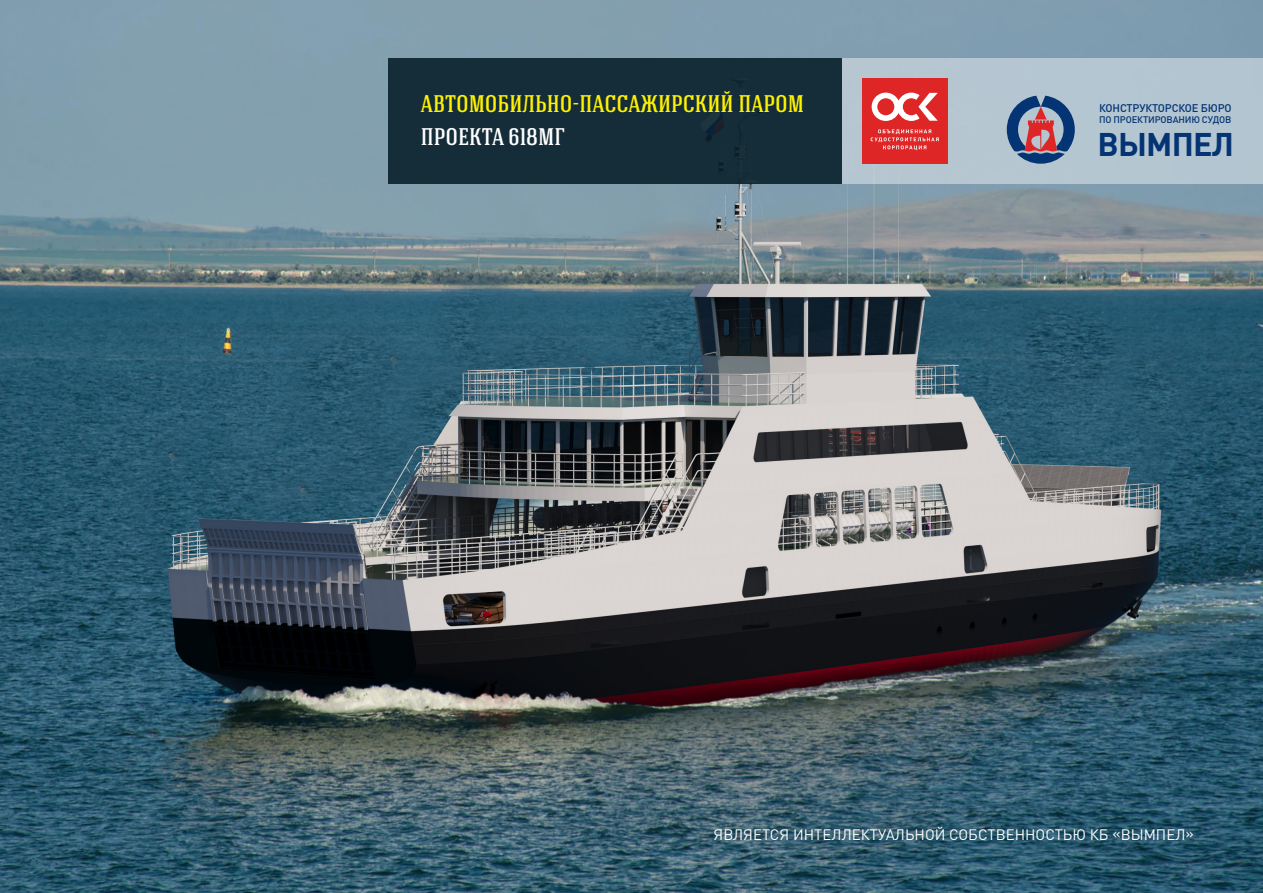
<style>
.page{position:relative;width:1263px;height:893px;background:#fff}
.page>*{position:absolute;margin:0;border:0;box-sizing:border-box;transform-origin:0 0}
.t1{font:700 32.4px "DIN Pro";letter-spacing:-.025em;color:#053474}
.t2{font:500 24px "Hagin Caps";color:#fff101}
.t3{font:500 24px "Hagin Caps";color:#fff}
.t4{font:15px "DIN Pro";color:#fff}
.t5{font:500 10.95px "DIN Pro";letter-spacing:-.015em;color:#053474}
.t6{font:500 9.45px "DIN Pro";letter-spacing:-.015em;color:#053474}
</style>
<div class="page">
<img style="left:0;top:0;width:1263px;height:893px">
<div style="left:842px;top:58px;width:421px;height:126px;background:#b4c6d1"></div>
<div style="left:388px;top:58px;width:454px;height:126px;background:#142d38"></div>
<div style="left:862px;top:78px;width:85px;height:85px;background:#df2627"></div>
<svg style="left:872px;top:93px;width:66px;height:28px"></svg>
<svg style="left:871px;top:129px;width:68px;height:21px"></svg>
<svg style="left:1007px;top:96px;width:68px;height:68px"></svg>
<p class="t2" style="left:421px;top:89px;width:385px">АВТОМОБИЛЬНО-ПАССАЖИРСКИЙ ПАРОМ</p>
<p class="t3" style="left:421px;top:121px;width:145px">ПРОЕКТА 618МГ</p>
<p class="t5" style="left:1099px;top:100px;width:134px">КОНСТРУКТОРСКОЕ БЮРО</p>
<p class="t6" style="left:1099px;top:113px;width:134px">ПО ПРОЕКТИРОВАНИЮ СУДОВ</p>
<p class="t1" style="left:1098px;top:123px;width:138px">ВЫМПЕЛ</p>
<p class="t4" style="left:713px;top:824px;width:482px">ЯВЛЯЕТСЯ ИНТЕЛЛЕКТУАЛЬНОЙ СОБСТВЕННОСТЬЮ КБ «ВЫМПЕЛ»</p>
</div>
